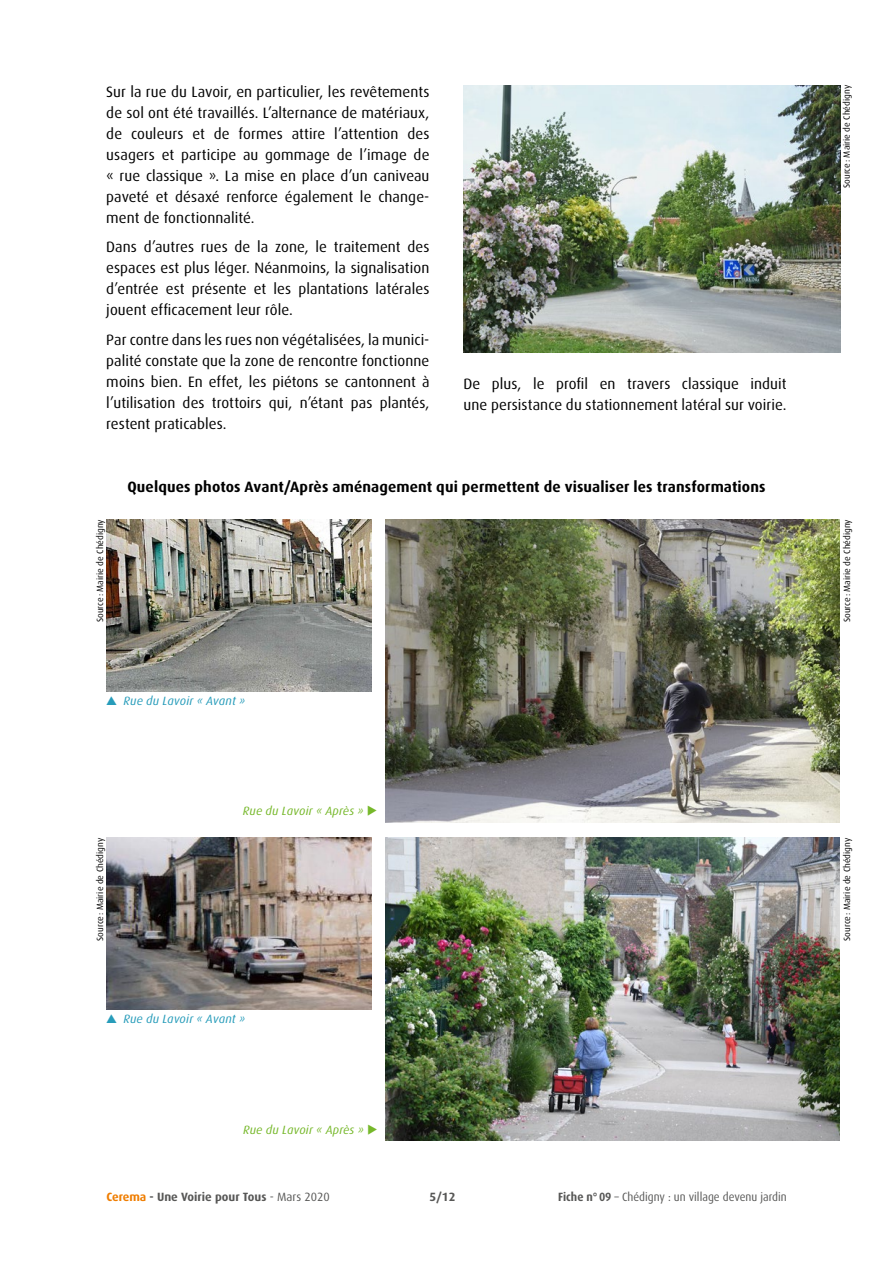
<style>
.page{position:relative;width:893px;height:1263px;background:#fff}
.page>*{position:absolute;margin:0;border:0;box-sizing:border-box;transform-origin:0 0}
.corps_de_texte{font:15px/21px "Dax OT";letter-spacing:.005em;color:#000;text-align:justify}
.corps_de_texte-2{font:700 15px "Dax OT";letter-spacing:.01em;color:#000}
.t1{font:12px "Dax OT";color:#575756;scale:.93 1}
.légende{font:italic 12px "Dax OT";letter-spacing:.01em;color:#279cba}
.légende-2{font:italic 12px "Dax OT";letter-spacing:.015em;color:#76b82a}
.t2{font:700 12px "Dax OT";color:#575756}
.Source{font:9px "Dax OT";color:#000}
.s1{color:#ef7d00}
.s2{font-weight:400}
.s3{font-weight:700}
</style>
<div class="page">
<img style="left:463px;top:85px;width:377px;height:267px">
<img style="left:106px;top:519px;width:266px;height:172px">
<img style="left:385px;top:519px;width:455px;height:303px">
<img style="left:106px;top:838px;width:266px;height:172px">
<img style="left:385px;top:838px;width:455px;height:303px">
<p class="corps_de_texte" style="left:106px;top:81px;width:325px">Sur la rue du Lavoir, en particulier, les revêtements de sol ont été travaillés. L’alternance de matériaux, de couleurs et de formes attire l’attention des usagers et participe au gommage de l’image de « rue classique ». La mise en place d’un caniveau paveté et désaxé renforce également le change&shy;ment de fonctionnalité.</p>
<p class="corps_de_texte" style="left:106px;top:237px;width:325px">Dans d’autres rues de la zone, le traitement des espaces est plus léger. Néanmoins, la signalisation d’entrée est présente et les plantations latérales jouent efficacement leur rôle.</p>
<p class="corps_de_texte" style="left:106px;top:329px;width:325px">Par contre dans les rues non végétalisées, la munici&shy;palité constate que la zone de rencontre fonctionne moins bien. En effet, les piétons se cantonnent à l’utilisation des trottoirs qui, n’étant pas plantés, restent praticables.</p>
<p class="corps_de_texte" style="left:463px;top:374px;width:325px">De plus, le profil en travers classique induit une persistance du stationnement latéral sur voirie.</p>
<p class="Source" style="left:95px;top:622px;width:104px;rotate:-90deg">Source: Mairie de Chédigny</p>
<p class="corps_de_texte-2" style="left:127px;top:478px;width:640px">Quelques photos Avant/Après aménagement qui permettent de visualiser les transformations</p>
<p class="légende" style="left:106px;top:694px;width:140px">▲ Rue du Lavoir « Avant »</p>
<p class="Source" style="left:95px;top:941px;width:104px;rotate:-90deg">Source: Mairie de Chédigny</p>
<p class="légende-2" style="left:243px;top:804px;width:137px">Rue du Lavoir « Après » ▶</p>
<p class="légende" style="left:106px;top:1012px;width:140px">▲ Rue du Lavoir « Avant »</p>
<p class="légende-2" style="left:243px;top:1124px;width:137px">Rue du Lavoir « Après » ▶</p>
<p class="t2" style="left:106px;top:1190px;width:225px"><span class="s1">Cerema</span> - Une Voirie pour Tous <span class="s2">- Mars 2020</span></p>
<p class="t2" style="left:430px;top:1190px;width:27px">5/12</p>
<p class="t1" style="left:558px;top:1190px;width:247px"><span class="s3">Fiche n°09</span> – Chédigny : un village devenu jardin</p>
<p class="Source" style="left:842px;top:188px;width:104px;rotate:-90deg">Source: Mairie de Chédigny</p>
<p class="Source" style="left:842px;top:622px;width:104px;rotate:-90deg">Source: Mairie de Chédigny</p>
<p class="Source" style="left:842px;top:941px;width:104px;rotate:-90deg">Source: Mairie de Chédigny</p>
</div>
